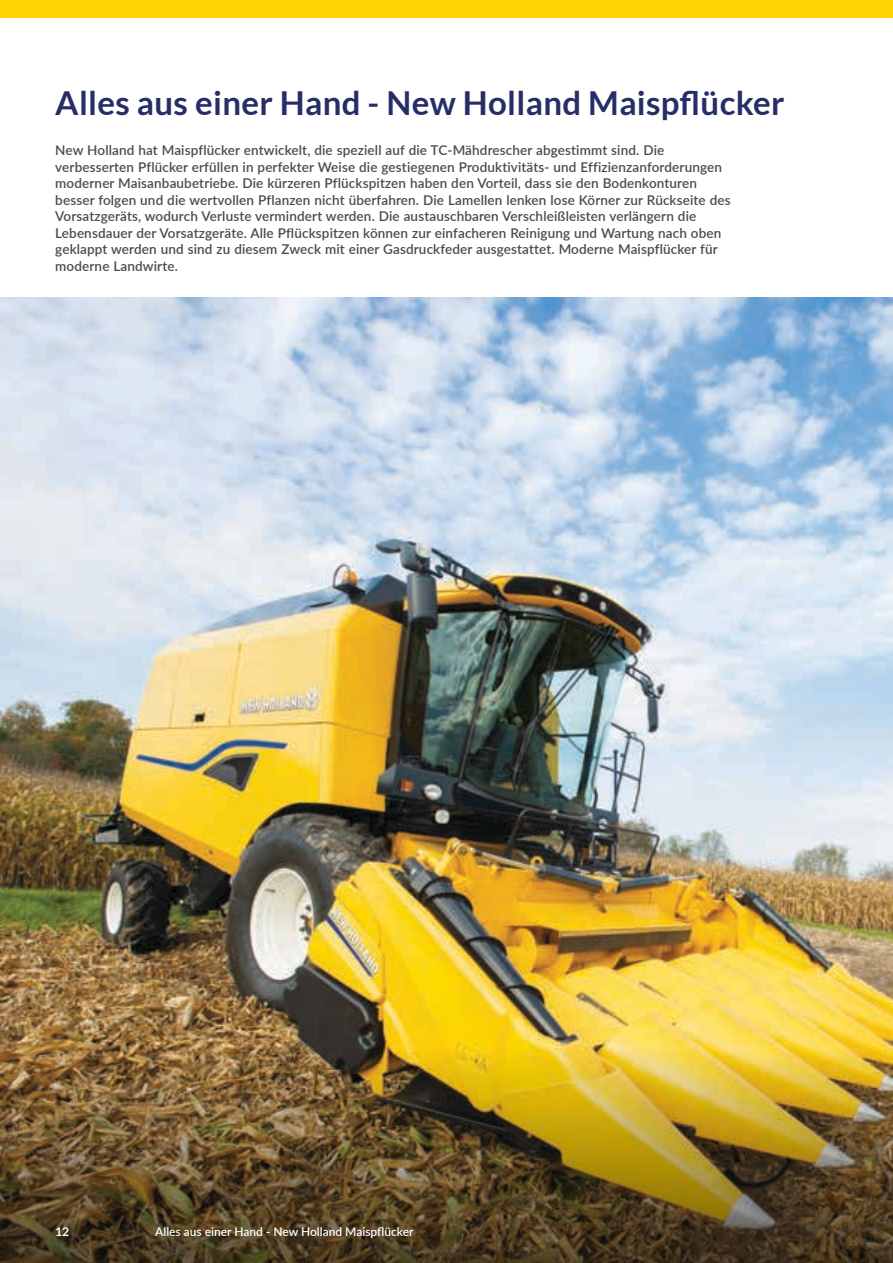
<style>
.page{position:relative;width:893px;height:1263px;background:#fff}
.page>*{position:absolute;margin:0;border:0;box-sizing:border-box;transform-origin:0 0}
.t1{font:700 33px "Lato";letter-spacing:.01em;color:#252e66}
.t2{font:600 13.5px/16.5px "Lato";letter-spacing:.01em;color:#4b4b4a}
.t3{font:600 12px "Lato";color:#fff}
.t4{font:700 12px "Lato";color:#fff}
</style>
<div class="page">
<img style="left:0;top:298px;width:893px;height:730px">
<img style="left:0;top:1028px;width:893px;height:235px">
<div style="left:0;top:0;width:893px;height:17px;background:#ffd400"></div>
<h1 class="t1" style="left:55px;top:84px;width:731px">Alles aus einer Hand - New Holland Maispflücker</h1>
<p class="t2" style="left:55px;top:142px;width:677px">New Holland hat Maispflücker entwickelt, die speziell auf die TC-Mähdrescher abgestimmt sind. Die verbesserten Pflücker erfüllen in perfekter Weise die gestiegenen Produktivitäts- und Effizienzanforderungen moderner Maisanbaubetriebe. Die kürzeren Pflückspitzen haben den Vorteil, dass sie den Bodenkonturen besser folgen und die wertvollen Pflanzen nicht überfahren. Die Lamellen lenken lose Körner zur Rückseite des Vorsatzgeräts, wodurch Verluste vermindert werden. Die austauschbaren Verschleißleisten verlängern die Lebensdauer der Vorsatzgeräte. Alle Pflückspitzen können zur einfacheren Reinigung und Wartung nach oben geklappt werden und sind zu diesem Zweck mit einer Gasdruckfeder ausgestattet. Moderne Maispflücker für moderne Landwirte.</p>
<p class="t4" style="left:55px;top:1224px;width:15px">12</p>
<p class="t3" style="left:155px;top:1223px;width:260px">Alles aus einer Hand - New Holland Maispflücker</p>
</div>
